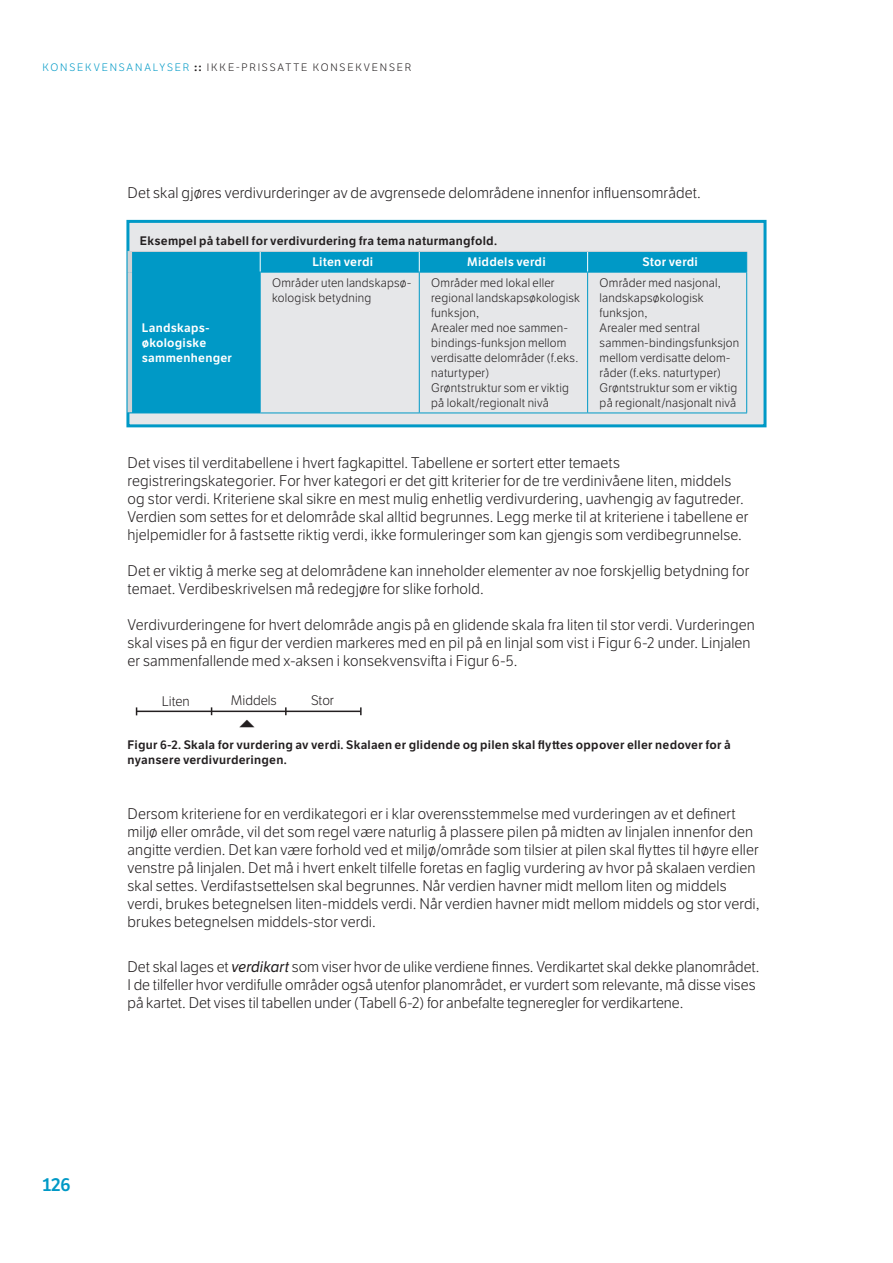
<style>
.page{position:relative;width:893px;height:1263px;background:#fff}
.page>*{position:absolute;margin:0;border:0;box-sizing:border-box;transform-origin:0 0}
.t1{font:600 18px "LFT Etica";color:#0099c6}
.t2{font:300 15px/18px "LFT Etica";letter-spacing:.005em;color:#231f20}
.t3{font:300 13.5px "LFT Etica";color:#231f20}
.t4{font:300 12px/15px "LFT Etica";letter-spacing:.015em;color:#231f20}
.t5{font:600 12px/15px "LFT Etica";letter-spacing:.02em;color:#231f20}
.t6{font:600 12px/15px "LFT Etica";letter-spacing:.02em;color:#fff}
.t7{font:300 10.5px "LFT Etica";letter-spacing:.175em;color:#231f20}
.s1{color:#0099c6}
.s2{font-weight:700}
.s3{font-weight:400;font-style:italic}
</style>
<div class="page">
<div style="left:126px;top:220px;width:640px;height:207px;background:#e6e7e9;border:3px solid #0099c6"></div>
<div style="left:132px;top:252px;width:614px;height:161px;background:#0099c6"></div>
<svg style="left:261px;top:273px;width:485px;height:140px"></svg>
<svg style="left:260px;top:252px;width:1px;height:20px"></svg>
<svg style="left:419px;top:252px;width:1px;height:20px"></svg>
<svg style="left:587px;top:252px;width:1px;height:20px"></svg>
<svg style="left:746px;top:252px;width:1px;height:20px"></svg>
<hr style="left:132px;top:272px;width:128px;height:1px;background:#0099c6">
<hr style="left:260px;top:272px;width:159px;height:1px;background:#0099c6">
<hr style="left:260px;top:273px;width:1px;height:140px;background:#0099c6">
<hr style="left:419px;top:272px;width:169px;height:1px;background:#0099c6">
<hr style="left:419px;top:273px;width:1px;height:140px;background:#0099c6">
<hr style="left:588px;top:272px;width:159px;height:1px;background:#0099c6">
<hr style="left:587px;top:273px;width:1px;height:140px;background:#0099c6">
<hr style="left:746px;top:273px;width:1px;height:140px;background:#0099c6">
<hr style="left:128px;top:251px;width:132px;height:1px;background:#d1d2d4">
<hr style="left:260px;top:251px;width:159px;height:1px;background:#d1d2d4">
<hr style="left:419px;top:251px;width:169px;height:1px;background:#d1d2d4">
<hr style="left:588px;top:251px;width:159px;height:1px;background:#d1d2d4">
<hr style="left:128px;top:252px;width:4px;height:20px;background:#d1d2d4">
<hr style="left:128px;top:272px;width:4px;height:141px;background:#d1d2d4">
<hr style="left:128px;top:413px;width:132px;height:1px;background:#0099c6">
<hr style="left:260px;top:413px;width:159px;height:1px;background:#0099c6">
<hr style="left:419px;top:413px;width:169px;height:1px;background:#0099c6">
<hr style="left:588px;top:413px;width:159px;height:1px;background:#0099c6">
<hr style="left:137px;top:710px;width:224px;height:2px;background:#231f20">
<svg style="left:285px;top:707px;width:2px;height:8px"></svg>
<svg style="left:360px;top:707px;width:2px;height:8px"></svg>
<p class="t7" style="left:43px;top:62px;width:370px"><span class="s1">KONSEKVENSANALYSER</span> <span class="s2">::</span> IKKE-PRISSATTE KONSEKVENSER</p>
<p class="t2" style="left:128px;top:184px;width:575px">Det skal gjøres verdivurderinger av de avgrensede delområdene innenfor influensområdet.</p>
<p class="t5" style="left:140px;top:233px;width:359px">Eksempel på tabell for verdivurdering fra tema naturmangfold.</p>
<p class="t6" style="left:312px;top:255px;width:62px">Liten verdi</p>
<p class="t6" style="left:467px;top:255px;width:80px">Middels verdi</p>
<p class="t6" style="left:642px;top:255px;width:57px">Stor verdi</p>
<p class="t6" style="left:142px;top:320px;width:92px">Landskaps&shy;økologiske sammenhenger</p>
<p class="t4" style="left:272px;top:276px;width:140px">Områder uten landskapsø&shy;kologisk betydning</p>
<p class="t4" style="left:431px;top:276px;width:150px">Områder med lokal eller regional landskapsøkologisk funksjon,<br>Arealer med noe sammen&shy;bindings-funksjon mellom verdisatte delområder (f.eks. naturtyper)<br>Grøntstruktur som er viktig på lokalt/regionalt nivå</p>
<p class="t4" style="left:600px;top:276px;width:141px">Områder med nasjonal, landskapsøkologisk funksjon,<br>Arealer med sentral sammen-bindingsfunksjon mellom verdisatte delom&shy;råder (f.eks. naturtyper)<br>Grøntstruktur som er viktig på regionalt/nasjonalt nivå</p>
<p class="t2" style="left:128px;top:454px;width:622px">Det vises til verditabellene i hvert fagkapittel. Tabellene er sortert etter temaets registreringskategorier. For hver kategori er det gitt kriterier for de tre verdinivåene liten, middels og stor verdi. Kriteriene skal sikre en mest mulig enhetlig verdivurdering, uavhengig av fagutreder.<br>Verdien som settes for et delområde skal alltid begrunnes. Legg merke til at kriteriene i tabellene er hjelpemidler for å fastsette riktig verdi, ikke formuleringer som kan gjengis som verdibegrunnelse.</p>
<p class="t2" style="left:128px;top:562px;width:623px">Det er viktig å merke seg at delområdene kan inneholder elementer av noe forskjellig betydning for temaet. Verdibeskrivelsen må redegjøre for slike forhold.</p>
<p class="t2" style="left:128px;top:616px;width:629px">Verdivurderingene for hvert delområde angis på en glidende skala fra liten til stor verdi. Vurderingen skal vises på en figur der verdien markeres med en pil på en linjal som vist i Figur 6-2 under. Linjalen er sammenfallende med x-aksen i konsekvensvifta i Figur 6-5.</p>
<p class="t3" style="left:162px;top:693px;width:29px">Liten</p>
<p class="t3" style="left:231px;top:693px;width:47px">Middels</p>
<p class="t3" style="left:311px;top:692px;width:24px">Stor</p>
<p class="t5" style="left:128px;top:737px;width:605px">Figur 6-2. Skala for vurdering av verdi. Skalaen er glidende og pilen skal flyttes oppover eller nedover for å nyansere verdivurderingen.</p>
<p class="t2" style="left:128px;top:805px;width:634px">Dersom kriteriene for en verdikategori er i klar overensstemmelse med vurderingen av et definert miljø eller område, vil det som regel være naturlig å plassere pilen på midten av linjalen innenfor den angitte verdien. Det kan være forhold ved et miljø/område som tilsier at pilen skal flyttes til høyre eller venstre på linjalen. Det må i hvert enkelt tilfelle foretas en faglig vurdering av hvor på skalaen verdien skal settes. Verdifastsettelsen skal begrunnes. Når verdien havner midt mellom liten og middels verdi, brukes betegnelsen liten-middels verdi. Når verdien havner midt mellom middels og stor verdi, brukes betegnelsen middels-stor verdi.</p>
<p class="t2" style="left:128px;top:958px;width:633px">Det skal lages et <span class="s3">verdikart</span> som viser hvor de ulike verdiene finnes. Verdikartet skal dekke planområdet.<br>I de tilfeller hvor verdifulle områder også utenfor planområdet, er vurdert som relevante, må disse vises på kartet. Det vises til tabellen under (Tabell 6-2) for anbefalte tegneregler for verdikartene.</p>
<p class="t1" style="left:43px;top:1174px;width:30px">126</p>
</div>
